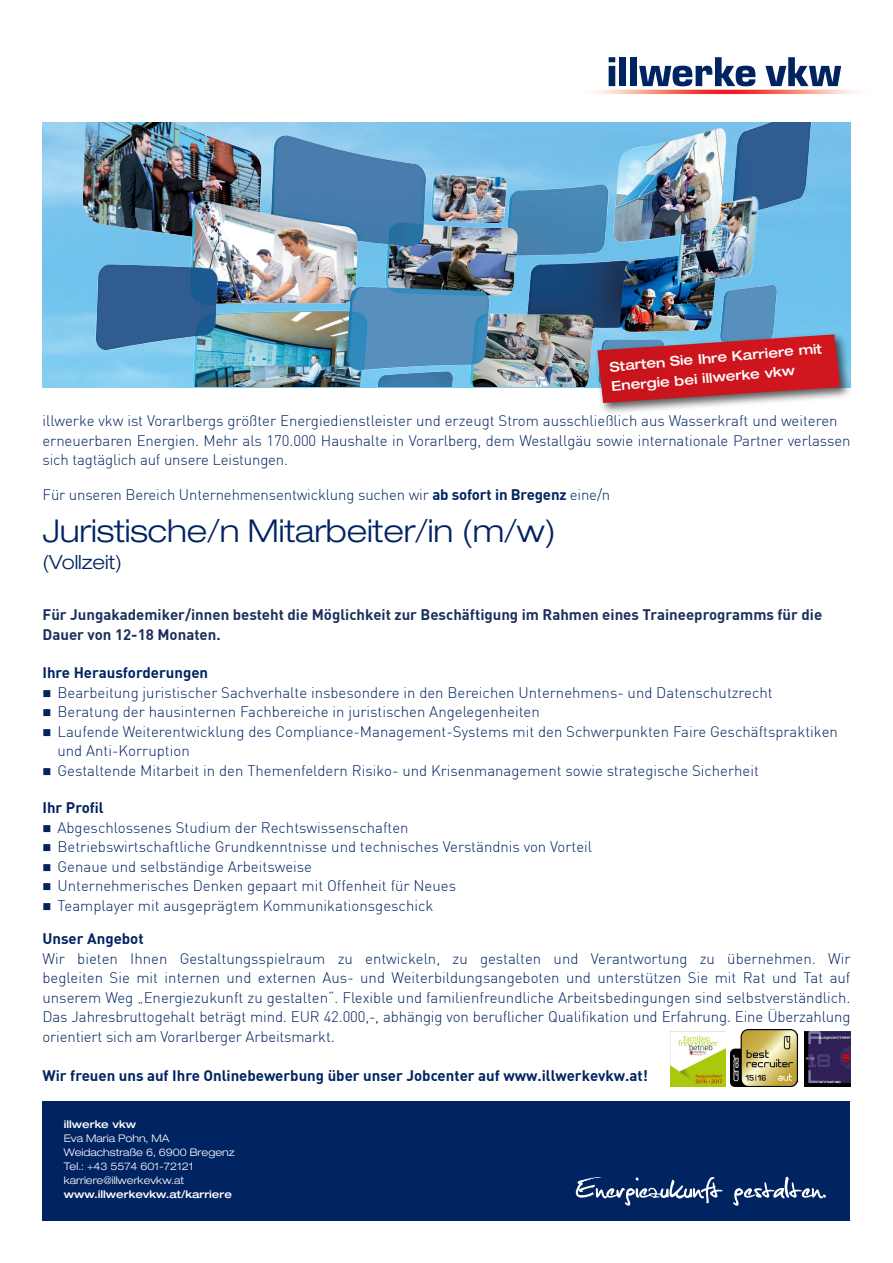
<style>
.page{position:relative;width:893px;height:1263px;background:#fff}
.page>*{position:absolute;margin:0;border:0;box-sizing:border-box;transform-origin:0 0}
.t1{font:300 expanded 31.5px "Helvetica Neue LT Std";letter-spacing:-.005em;color:#002361}
.t2{font:300 expanded 19.5px "Helvetica Neue LT Std";letter-spacing:-.005em;color:#002361}
.t3{font:300 15px/19.5px "DIN";color:#002361}
.t4{font:700 15px "DIN";color:#002361}
.t5{font:700 15px/19.5px "DIN";color:#1c2f5b}
.t6{font:500 expanded 13.5px/19.5px "Helvetica Neue LT Std";color:#fff}
.Copy{font:300 expanded 10.5px/14px "Helvetica Neue LT Std";color:#fff}
.Copy-2{font:500 expanded 10.5px "Helvetica Neue LT Std";color:#fff}
.s1{font-weight:700}
</style>
<div class="page">
<img style="left:43px;top:122px;width:807px;height:264px">
<svg style="left:594px;top:57px;width:264px;height:37px"></svg>
<div style="left:43px;top:1101px;width:807px;height:119px;background:#002361"></div>
<svg style="left:576px;top:1177px;width:250px;height:29px"></svg>
<div style="left:594px;top:331px;width:258px;height:84px;background:#231f20;opacity:.75"></div>
<svg style="left:597px;top:334px;width:243px;height:69px;background:#bc3a46"></svg>
<img style="left:670px;top:1032px;width:55px;height:54px">
<img style="left:804px;top:1031px;width:46px;height:55px">
<img style="left:730px;top:1030px;width:67px;height:56px">
<p class="t6" style="left:609px;top:357px;width:214px;rotate:-5deg">Starten Sie Ihre Karriere mit<br>Energie bei illwerke vkw</p>
<p class="t3" style="left:43px;top:411px;width:797px">illwerke vkw ist Vorarlbergs größter Energiedienstleister und erzeugt Strom ausschließlich aus Wasserkraft und weiteren</p>
<p class="t3" style="left:43px;top:430px;width:809px">erneuerbaren Energien. Mehr als 170.000 Haushalte in Vorarlberg, dem Westallgäu sowie internationale Partner verlassen sich tagtäglich auf unsere Leistungen.</p>
<p class="t3" style="left:43px;top:484px;width:569px">Für unseren Bereich Unternehmensentwicklung suchen wir <span class="s1">ab sofort in Bregenz</span> eine/n</p>
<p class="t1" style="left:43px;top:512px;width:515px">Juristische/n Mitarbeiter/in (m/w)</p>
<p class="t2" style="left:43px;top:550px;width:81px">(Vollzeit)</p>
<p class="t5" style="left:43px;top:604px;width:781px">Für Jungakademiker/innen besteht die Möglichkeit zur Beschäftigung im Rahmen eines Traineeprogramms für die<br>Dauer von 12-18 Monaten.</p>
<p class="t4" style="left:43px;top:663px;width:167px">Ihre Herausforderungen</p>
<p class="t3" style="left:43px;top:682px;width:732px">■ Bearbeitung juristischer Sachverhalte insbesondere in den Bereichen Unternehmens- und Datenschutzrecht</p>
<p class="t3" style="left:43px;top:702px;width:499px">■ Beratung der hausinternen Fachbereiche in juristischen Angelegenheiten</p>
<p class="t3" style="left:58px;top:721px;width:782px;text-indent:-15px">■ Laufende Weiterentwicklung des Compliance-Management-Systems mit den Schwerpunkten Faire Geschäftspraktiken und Anti-Korruption</p>
<p class="t3" style="left:43px;top:760px;width:718px">■ Gestaltende Mitarbeit in den Themenfeldern Risiko- und Krisenmanagement sowie strategische Sicherheit</p>
<p class="t4" style="left:43px;top:798px;width:63px">Ihr Profil</p>
<p class="t3" style="left:43px;top:817px;width:368px">■ Abgeschlossenes Studium der Rechtswissenschaften</p>
<p class="t3" style="left:43px;top:837px;width:551px">■ Betriebswirtschaftliche Grundkenntnisse und technisches Verständnis von Vorteil</p>
<p class="t3" style="left:43px;top:856px;width:271px">■ Genaue und selbständige Arbeitsweise</p>
<p class="t3" style="left:43px;top:876px;width:415px">■ Unternehmerisches Denken gepaart mit Offenheit für Neues</p>
<p class="t3" style="left:43px;top:895px;width:392px">■ Teamplayer mit ausgeprägtem Kommunikationsgeschick</p>
<p class="t4" style="left:43px;top:929px;width:103px">Unser Angebot</p>
<p class="t3" style="left:43px;top:948px;width:809px;text-align:justify">Wir bieten Ihnen Gestaltungsspielraum zu entwickeln, zu gestalten und Verantwortung zu übernehmen. Wir begleiten Sie mit internen und externen Aus- und Weiterbildungsangeboten und unterstützen Sie mit Rat und Tat auf unserem Weg „Energiezukunft zu gestalten“. Flexible und familienfreundliche Arbeitsbedingungen sind selbstverständlich.<br>Das Jahresbruttogehalt beträgt mind. EUR 42.000,-, abhängig von beruflicher Qualifikation und Erfahrung. Eine Überzahlung orientiert sich am Vorarlberger Arbeitsmarkt.</p>
<p class="t4" style="left:43px;top:1065px;width:607px">Wir freuen uns auf Ihre Onlinebewerbung über unser Jobcenter auf www.illwerkevkw.at!</p>
<p class="Copy-2" style="left:64px;top:1118px;width:74px">illwerke vkw</p>
<p class="Copy" style="left:64px;top:1131px;width:107px">Eva Maria Pohn, MA</p>
<p class="Copy" style="left:64px;top:1145px;width:172px">Weidachstraße 6, 6900 Bregenz<br>Tel.: +43 5574 601-72121</p>
<p class="Copy" style="left:64px;top:1173px;width:122px">karriere@illwerkevkw.at</p>
<p class="Copy-2" style="left:64px;top:1187px;width:170px">www.illwerkevkw.at/karriere</p>
</div>
